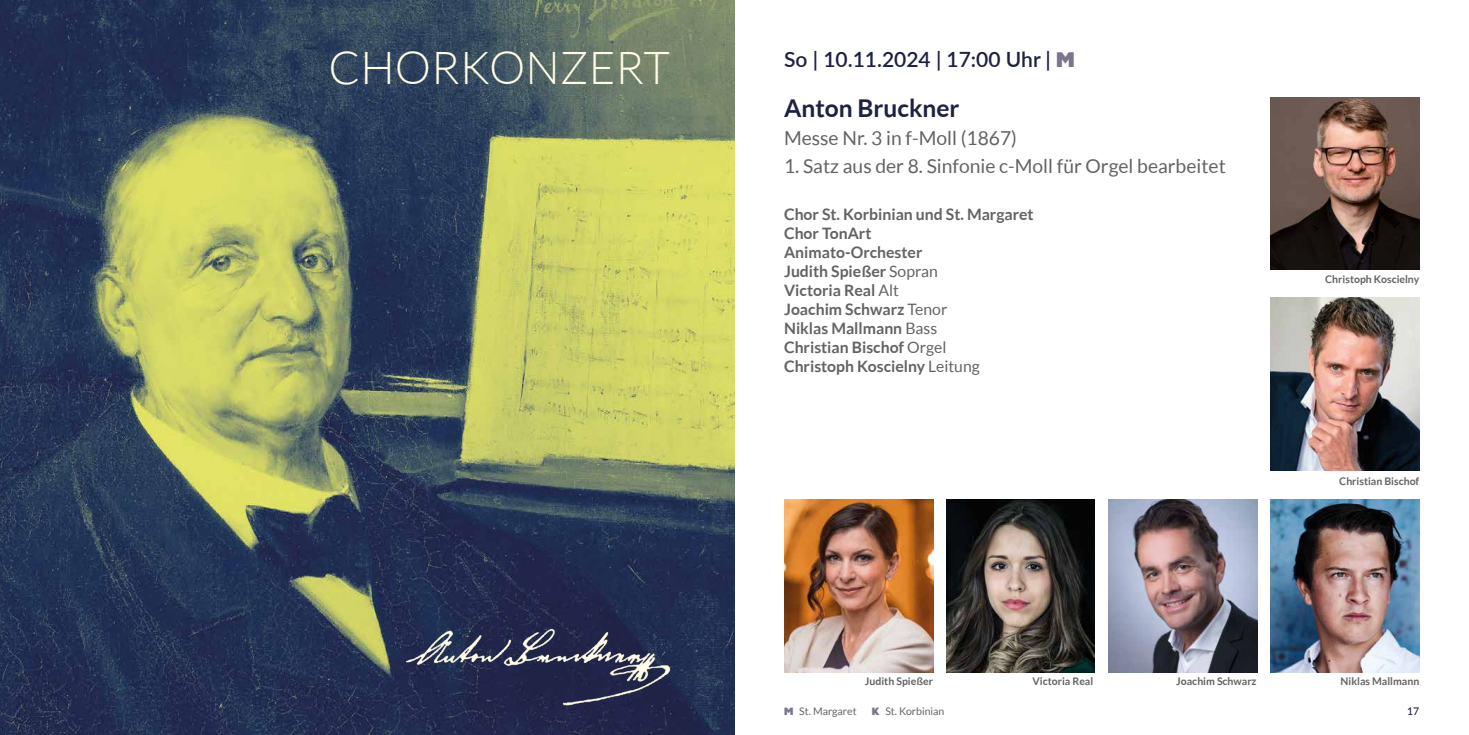
<style>
.page{position:relative;width:1469px;height:735px;background:#fff}
.page>*{position:absolute;margin:0;border:0;box-sizing:border-box;transform-origin:0 0}
.t1{font:300 45.5px "Lato";color:#fffce5}
.t2{font:700 24.5px "Lato";color:#1e2141}
.t3{font:600 21px "Lato";color:#1e2141}
.t4{font:19.25px "Lato";color:#646363}
.t5{font:700 15.75px/18.9px "Lato";color:#646363}
.t6{font:700 10.5px "Lato";color:#646363}
.t7{font:10.5px "Lato";color:#646363}
.t8{font:500 10.5px "Lato";color:#1e2141}
.s1{font-family:"Alfarn";font-weight:400;color:#7b748c}
.s2{font-weight:400}
.s3{font-family:"Alfarn";color:#7b748c}
</style>
<div class="page">
<img style="left:0;top:0;width:734px;height:734px">
<img style="left:399px;top:625px;width:276px;height:84px">
<img style="left:946px;top:499px;width:148px;height:172px">
<img style="left:784px;top:499px;width:149px;height:172px">
<img style="left:1108px;top:499px;width:149px;height:172px">
<img style="left:1270px;top:499px;width:149px;height:172px">
<img style="left:1270px;top:97px;width:149px;height:173px">
<img style="left:1270px;top:297px;width:149px;height:173px">
<h1 class="t1" style="left:328px;top:43px;width:343px">CHORKONZERT</h1>
<h3 class="t3" style="left:784px;top:44px;width:292px">So | 10.11.2024 | 17:00 Uhr | <span class="s1">M</span></h3>
<h2 class="t2" style="left:784px;top:94px;width:177px">Anton Bruckner</h2>
<p class="t4" style="left:784px;top:127px;width:234px">Messe Nr. 3 in f-Moll (1867)</p>
<p class="t4" style="left:784px;top:155px;width:443px">1. Satz aus der 8. Sinfonie c-Moll für Orgel bearbeitet</p>
<p class="t5" style="left:784px;top:205px;width:251px">Chor St. Korbinian und St. Margaret<br>Chor TonArt<br>Animato-Orchester<br>Judith Spießer <span class="s2">Sopran<br></span>Victoria Real <span class="s2">Alt<br></span>Joachim Schwarz <span class="s2">Tenor<br></span>Niklas Mallmann <span class="s2">Bass<br></span>Christian Bischof <span class="s2">Orgel<br></span>Christoph Koscielny <span class="s2">Leitung</span></p>
<p class="t6" style="left:1325px;top:273px;width:96px">Christoph Koscielny</p>
<p class="t6" style="left:1339px;top:474px;width:81px">Christian Bischof</p>
<p class="t6" style="left:865px;top:675px;width:70px">Judith Spießer</p>
<p class="t6" style="left:1032px;top:675px;width:62px">Victoria Real</p>
<p class="t6" style="left:1176px;top:675px;width:82px">Joachim Schwarz</p>
<p class="t6" style="left:1340px;top:675px;width:80px">Niklas Mallmann</p>
<p class="t7" style="left:784px;top:705px;width:74px"><span class="s3">M</span> St. Margaret</p>
<p class="t7" style="left:871px;top:705px;width:74px"><span class="s3">K</span> St. Korbinian</p>
<p class="t8" style="left:1407px;top:703px;width:14px">17</p>
</div>
